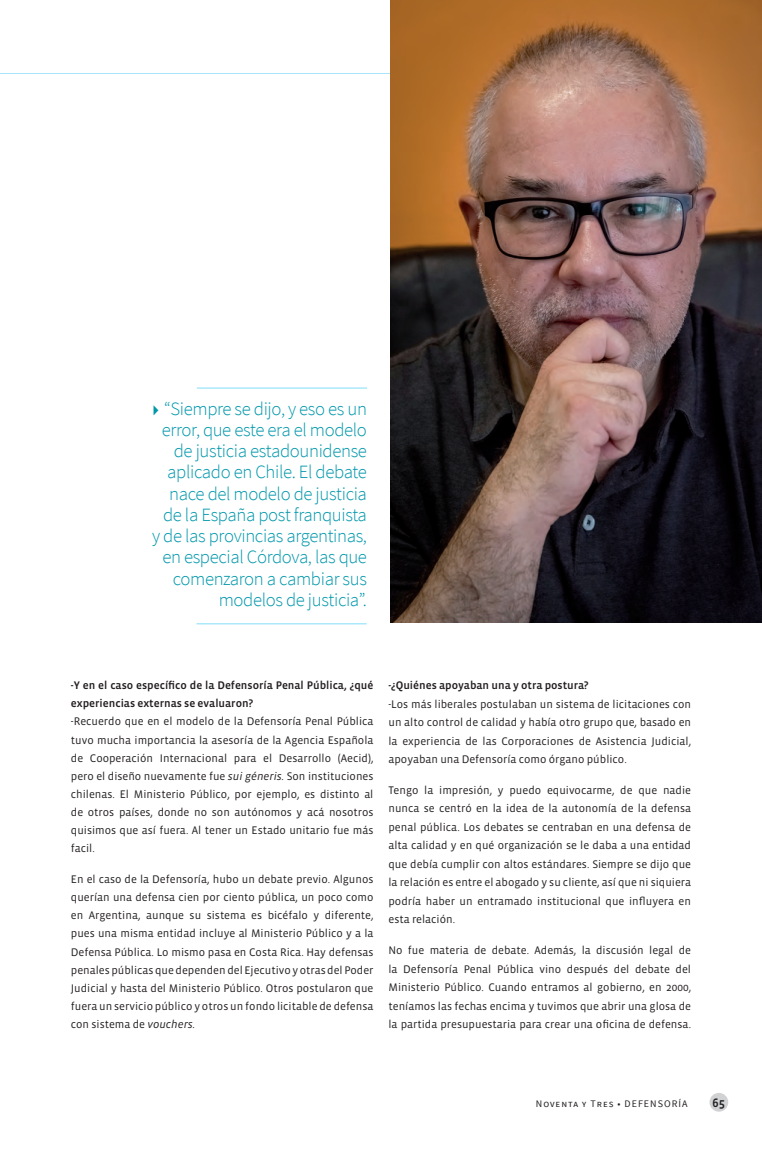
<style>
.page{position:relative;width:762px;height:1170px;background:#fff}
.page>*{position:absolute;margin:0;border:0;box-sizing:border-box;transform-origin:0 0}
.destacado{font:300 18.75px/21.2px "Source Sans Pro";letter-spacing:-.02em;color:#0097ab;text-align:right}
.t1{font:12.5px "Vista Sans Med";color:#231f20}
.t2{font:11.25px/18.1px "Vista Sans";color:#231f20;text-align:justify}
.t3{font:11.25px/18.1px "Vista Sans Med";color:#231f20}
.t4{font:10px "Source Sans Pro";letter-spacing:.1em;color:#231f20}
.s1{font-family:"Idealist Sans"}
.s2{font-style:italic}
</style>
<div class="page">
<div style="left:709px;top:1092px;width:19px;height:19px;background:#d1d2d4;border-radius:50%"></div>
<hr style="left:0;top:73px;width:485px;height:1px;background:#50caf5">
<img style="left:390px;top:0;width:372px;height:622px">
<hr style="left:196px;top:623px;width:171px;height:1px;background:#01bdf2">
<hr style="left:197px;top:388px;width:170px;height:1px;background:#01bdf2">
<p class="destacado" style="left:152px;top:398px;width:216px"><span class="s1">►</span> “Siempre se dijo, y eso es un error, que este era el modelo de justicia estadounidense aplicado en Chile. El debate nace del modelo de justicia de la España post franquista y de las provincias argentinas, en especial Córdova, las que comenzaron a cambiar sus modelos de justicia”.</p>
<p class="t3" style="left:71px;top:676px;width:304px">-Y en el caso específico de la Defensoría Penal Pública, ¿qué experiencias externas se evaluaron?</p>
<p class="t2" style="left:71px;top:712px;width:304px">-Recuerdo que en el modelo de la Defensoría Penal Pública tuvo mucha importancia la asesoría de la Agencia Española de Cooperación Internacional para el Desarrollo (Aecid), pero el diseño nuevamente fue <span class="s2">sui géneris.</span> Son instituciones chilenas. El Ministerio Público, por ejemplo, es distinto al de otros países, donde no son autónomos y acá nosotros quisimos que así fuera. Al tener un Estado unitario fue más facil.</p>
<p class="t2" style="left:71px;top:870px;width:304px">En el caso de la Defensoría, hubo un debate previo. Algunos querían una defensa cien por ciento pública, un poco como en Argentina, aunque su sistema es bicéfalo y diferente, pues una misma entidad incluye al Ministerio Público y a la Defensa Pública. Lo mismo pasa en Costa Rica. Hay defensas penales públicas que dependen del Ejecutivo y otras del Poder Judicial y hasta del Ministerio Público. Otros postularon que fuera un servicio público y otros un fondo licitable de defensa con sistema de <span class="s2">vouchers.</span></p>
<p class="t3" style="left:388px;top:676px;width:202px">-¿Quiénes apoyaban una y otra postura?</p>
<p class="t2" style="left:388px;top:694px;width:304px;line-height:18.5px">-Los más liberales postulaban un sistema de licitaciones con un alto control de calidad y había otro grupo que, basado en la experiencia de las Corporaciones de Asistencia Judicial, apoyaban una Defensoría como órgano público.</p>
<p class="t2" style="left:388px;top:781px;width:304px;line-height:18.5px">Tengo la impresión, y puedo equivocarme, de que nadie nunca se centró en la idea de la autonomía de la defensa penal pública. Los debates se centraban en una defensa de alta calidad y en qué organización se le daba a una entidad que debía cumplir con altos estándares. Siempre se dijo que la relación es entre el abogado y su cliente, así que ni siquiera podría haber un entramado institucional que influyera en esta relación.</p>
<p class="t2" style="left:388px;top:941px;width:304px;line-height:18.5px">No fue materia de debate. Además, la discusión legal de la Defensoría Penal Pública vino después del debate del Ministerio Público. Cuando entramos al gobierno, en 2000, teníamos las fechas encima y tuvimos que abrir una glosa de la partida presupuestaria para crear una oficina de defensa.</p>
<p class="t4" style="left:536px;top:1096px;width:153px">Noventa y Tres • DEFENSORÍA</p>
<p class="t1" style="left:712px;top:1095px;width:14px">65</p>
</div>
